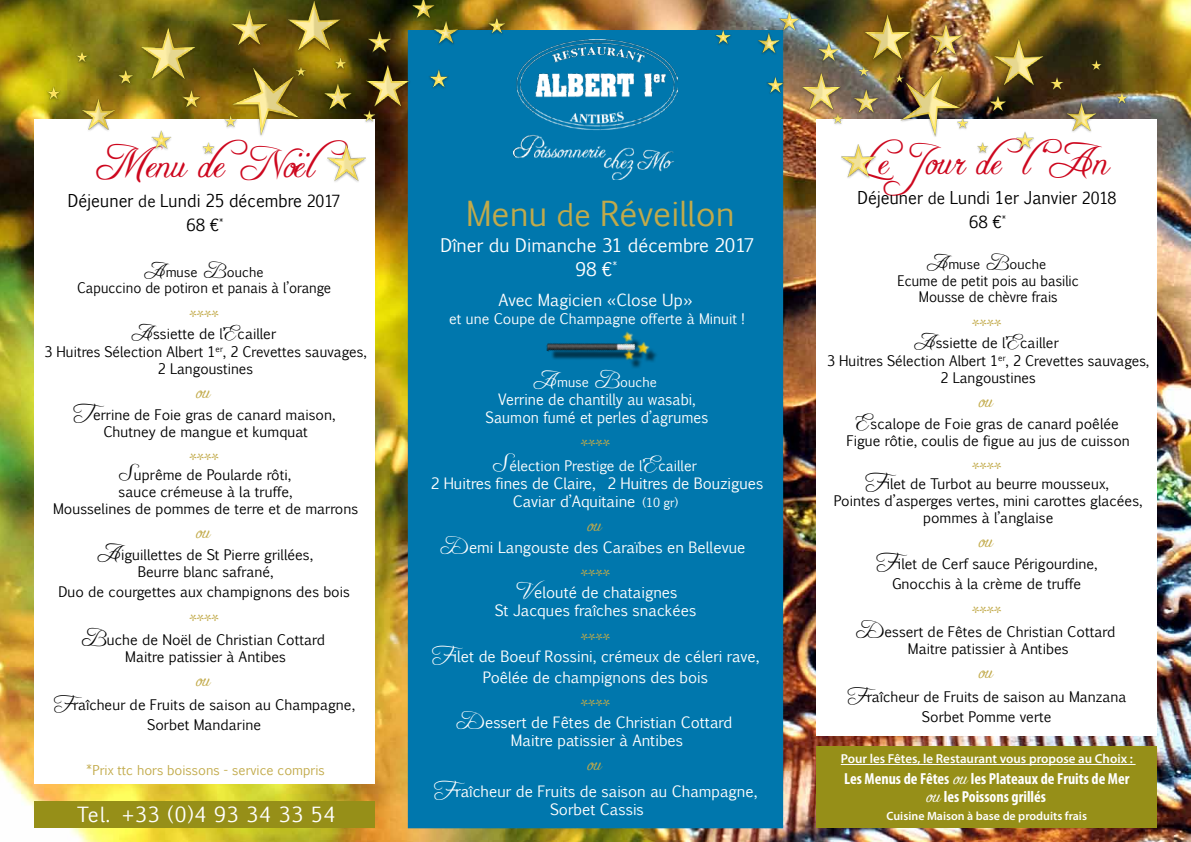
<style>
.page{position:relative;width:1191px;height:842px;background:#fff}
.page>*{position:absolute;margin:0;border:0;box-sizing:border-box;transform-origin:0 0}
.t1{font:42px "Freebooter Script";color:#cd071e}
.t2{font:40px "Freebooter Script";color:#cd071e}
.t3{font:33px "Euphemia CAS";color:#c2aa4a}
.t4{font:22px "Freebooter Script";color:#c2aa4a}
.t5{font:20px "Euphemia CAS";letter-spacing:.05em;color:#fff}
.t6{font:18px/24px "Euphemia CAS";color:#fff;text-align:center}
.t7{font:17px "Euphemia CAS";color:#000;scale:.95 1}
.t8{font:700 condensed 16px/18px "Myriad Pro";color:#fff;text-align:center}
.t9{font:16px "Euphemia CAS";color:#fff}
.t10{font:16px "Euphemia CAS";color:#000}
.t11{font:15px/18px "Euphemia CAS";color:#fff;text-align:center}
.t12{font:15px/18px "Euphemia CAS";color:#fff;text-align:center;scale:.95 1}
.t13{font:14px/16.8px "Euphemia CAS";color:#000;text-align:center}
.t14{font:14px/16.8px "Euphemia CAS";color:#000;text-align:center;scale:.95 1}
.t15{font:14px "Euphemia CAS";color:#fff}
.t16{font:600 13px "Myriad Pro";color:#fff}
.t17{font:13px "Euphemia CAS";color:#c2aa4a}
.t18{font:13px "Euphemia CAS";color:#000}
.t19{font:13px "Euphemia CAS";color:#fff}
.t20{font:600 12px "Myriad Pro";color:#fff}
.t21{font:10.5px "Xmas Terpiece";color:#c2aa4a}
.s1{font-size:16px}
.s2{font-family:"Freebooter Script";font-size:20px}
.s3{font-family:"Freebooter Script";font-size:22px}
.s4{font-size:30px}
.s5{font-family:"Freebooter Script";font-size:24px}
.s6{font-size:12px}
.s7{font-size:42px}
.s8{font-family:"Freebooter Script";font-weight:400;font-stretch:normal;font-size:22px}
</style>
<div class="page">
<img style="left:0;top:0;width:1191px;height:842px">
<div style="left:34px;top:801px;width:340px;height:27px;background:#968f18"></div>
<div style="left:34px;top:119px;width:340px;height:664px;background:#fff"></div>
<div style="left:408px;top:31px;width:374px;height:797px;background:#0077ad"></div>
<div style="left:816px;top:119px;width:341px;height:616px;background:#fff"></div>
<div style="left:816px;top:746px;width:341px;height:82px;background:#968f18"></div>
<hr style="left:840px;top:764px;width:295px;height:1px;background:#fff">
<img style="left:575px;top:40px;width:77px;height:139px">
<img style="left:0;top:0;width:575px;height:287px">
<img style="left:652px;top:0;width:539px;height:324px">
<div style="left:551px;top:335px;width:108px;height:34px;background:#000;opacity:.55"></div>
<img style="left:546px;top:299px;width:107px;height:70px">
<h1 class="t1" style="left:96px;top:138px;width:255px">Menu de Noël</h1>
<p class="t7" style="left:68px;top:188px;width:288px">Déjeuner <span class="s1">de</span> Lundi 25 décembre <span class="s1">2017</span></p>
<p class="t10" style="left:186px;top:213px;width:39px">68 €<sup>*</sup></p>
<p class="t18" style="left:145px;top:262px;width:120px"><span class="s2">A</span>muse <span class="s2">B</span>ouche</p>
<p class="t14" style="left:77px;top:280px;width:269px">Capuccino de potiron et panais à l’orange</p>
<p class="t21" style="left:189px;top:310px;width:31px">****</p>
<p class="t13" style="left:44px;top:325px;width:324px;line-height:17.4px"><span class="s2">A</span>ssiette de l’<span class="s2">E</span>cailler<br>3 Huitres Sélection Albert 1<sup>er</sup>, 2 Crevettes sauvages,<br>2 Langoustines</p>
<h3 class="t4" style="left:197px;top:377px;width:15px">ou</h3>
<p class="t13" style="left:76px;top:406px;width:261px"><span class="s3">T</span>errine de Foie gras de canard maison,<br>Chutney de mangue et kumquat</p>
<p class="t21" style="left:189px;top:453px;width:31px">****</p>
<p class="t13" style="left:53px;top:466px;width:307px"><span class="s3">S</span>uprême de Poularde rôti,<br>sauce crémeuse à la truffe,<br>Mousselines de pommes de terre et de marrons</p>
<h3 class="t4" style="left:197px;top:517px;width:15px">ou</h3>
<p class="t13" style="left:98px;top:546px;width:217px"><span class="s3">A</span>iguillettes de St Pierre grillées,<br>Beurre blanc safrané,</p>
<p class="t13" style="left:58px;top:583px;width:293px">Duo de courgettes aux champignons des bois</p>
<p class="t21" style="left:189px;top:613px;width:31px">****</p>
<p class="t13" style="left:86px;top:631px;width:240px"><span class="s3">B</span>uche de Noël de Christian Cottard<br>Maitre patissier à Antibes</p>
<h3 class="t4" style="left:197px;top:665px;width:15px">ou</h3>
<p class="t13" style="left:56px;top:694px;width:300px;line-height:20.4px"><span class="s2">F</span>raîcheur de Fruits de saison au Champagne,<br>Sorbet Mandarine</p>
<p class="t17" style="left:86px;top:760px;width:240px">*Prix ttc hors boissons - service compris</p>
<h3 class="t5" style="left:77px;top:800px;width:260px">Tel. +33 (0)4 93 34 33 54</h3>
<h3 class="t3" style="left:466px;top:190px;width:270px">Menu <span class="s4">de</span> Réveillon</h3>
<p class="t6" style="left:440px;top:234px;width:315px">Dîner du Dimanche 31 décembre 2017<br>98 €<sup>*</sup></p>
<p class="t9" style="left:498px;top:289px;width:196px">Avec Magicien «Close Up»</p>
<p class="t15" style="left:449px;top:309px;width:297px">et une Coupe de Champagne offerte à Minuit !</p>
<p class="t19" style="left:534px;top:373px;width:124px"><span class="s3">A</span>muse <span class="s3">B</span>ouche</p>
<p class="t12" style="left:485px;top:390px;width:236px">Verrine de chantilly au wasabi,<br>Saumon fumé et perles d’agrumes</p>
<p class="t21" style="left:581px;top:439px;width:31px">****</p>
<p class="t15" style="left:494px;top:456px;width:204px"><span class="s5">S</span>élection Prestige de l’<span class="s3">E</span>cailler</p>
<p class="t11" style="left:431px;top:474px;width:334px">2 Huitres fines de Claire, 2 Huitres de Bouzigues<br>Caviar d’Aquitaine <span class="s6">(10 gr)</span></p>
<h3 class="t4" style="left:588px;top:510px;width:15px">ou</h3>
<p class="t11" style="left:445px;top:538px;width:301px"><span class="s3">D</span>emi Langouste des Caraïbes en Bellevue</p>
<p class="t21" style="left:581px;top:569px;width:31px">****</p>
<p class="t11" style="left:494px;top:584px;width:203px"><span class="s3">V</span>elouté de chataignes<br>St Jacques fraîches snackées</p>
<p class="t21" style="left:581px;top:633px;width:31px">****</p>
<p class="t11" style="left:434px;top:646px;width:326px;line-height:20.4px"><span class="s3">F</span>ilet de Boeuf Rossini, crémeux de céleri rave,<br>Poêlée de champignons des bois</p>
<p class="t21" style="left:581px;top:699px;width:31px">****</p>
<p class="t11" style="left:461px;top:713px;width:272px"><span class="s3">D</span>essert de Fêtes de Christian Cottard<br>Maitre patissier à Antibes</p>
<h3 class="t4" style="left:588px;top:750px;width:15px">ou</h3>
<p class="t11" style="left:436px;top:782px;width:322px"><span class="s3">F</span>raîcheur de Fruits de saison au Champagne,<br>Sorbet Cassis</p>
<h2 class="t2" style="left:863px;top:137px;width:248px">Le <span class="s7">Jour</span> de l‘<span class="s7">An</span></h2>
<p class="t7" style="left:857px;top:185px;width:274px">Déjeuner <span class="s1">de</span> Lundi 1er Janvier <span class="s1">2018</span></p>
<p class="t10" style="left:969px;top:210px;width:39px">68 €<sup>*</sup></p>
<p class="t18" style="left:927px;top:255px;width:120px"><span class="s2">A</span>muse <span class="s2">B</span>ouche</p>
<p class="t14" style="left:897px;top:272px;width:192px">Ecume de petit pois au basilic<br>Mousse de chèvre frais</p>
<p class="t21" style="left:972px;top:319px;width:31px">****</p>
<p class="t13" style="left:827px;top:334px;width:324px;line-height:17.4px"><span class="s2">A</span>ssiette de l’<span class="s2">E</span>cailler<br>3 Huitres Sélection Albert 1<sup>er</sup>, 2 Crevettes sauvages,<br>2 Langoustines</p>
<h3 class="t4" style="left:980px;top:386px;width:15px">ou</h3>
<p class="t13" style="left:846px;top:415px;width:285px"><span class="s3">E</span>scalope de Foie gras de canard poêlée<br>Figue rôtie, coulis de figue au jus de cuisson</p>
<p class="t21" style="left:972px;top:462px;width:31px">****</p>
<p class="t13" style="left:834px;top:475px;width:310px"><span class="s3">F</span>ilet de Turbot au beurre mousseux,<br>Pointes d’asperges vertes, mini carottes glacées, pommes à l’anglaise</p>
<h3 class="t4" style="left:980px;top:526px;width:15px">ou</h3>
<p class="t13" style="left:879px;top:553px;width:220px;line-height:20.4px"><span class="s3">F</span>ilet de Cerf sauce Périgourdine,<br>Gnocchis à la crème de truffe</p>
<p class="t21" style="left:972px;top:606px;width:31px">****</p>
<p class="t13" style="left:861px;top:623px;width:256px"><span class="s3">D</span>essert de Fêtes de Christian Cottard<br>Maitre patissier à Antibes</p>
<h3 class="t4" style="left:980px;top:657px;width:15px">ou</h3>
<p class="t13" style="left:850px;top:686px;width:278px;line-height:20.4px"><span class="s2">F</span>raîcheur de Fruits de saison au Manzana<br>Sorbet Pomme verte</p>
<p class="t16" style="left:840px;top:750px;width:294px">Pour les Fêtes, le Restaurant vous propose au Choix :</p>
<p class="t8" style="left:844px;top:769px;width:287px">Les Menus de Fêtes <span class="s8">ou</span> les Plateaux de Fruits de Mer <span class="s8">ou</span> les Poissons grillés</p>
<p class="t20" style="left:886px;top:808px;width:202px">Cuisine Maison à base de produits frais</p>
</div>
